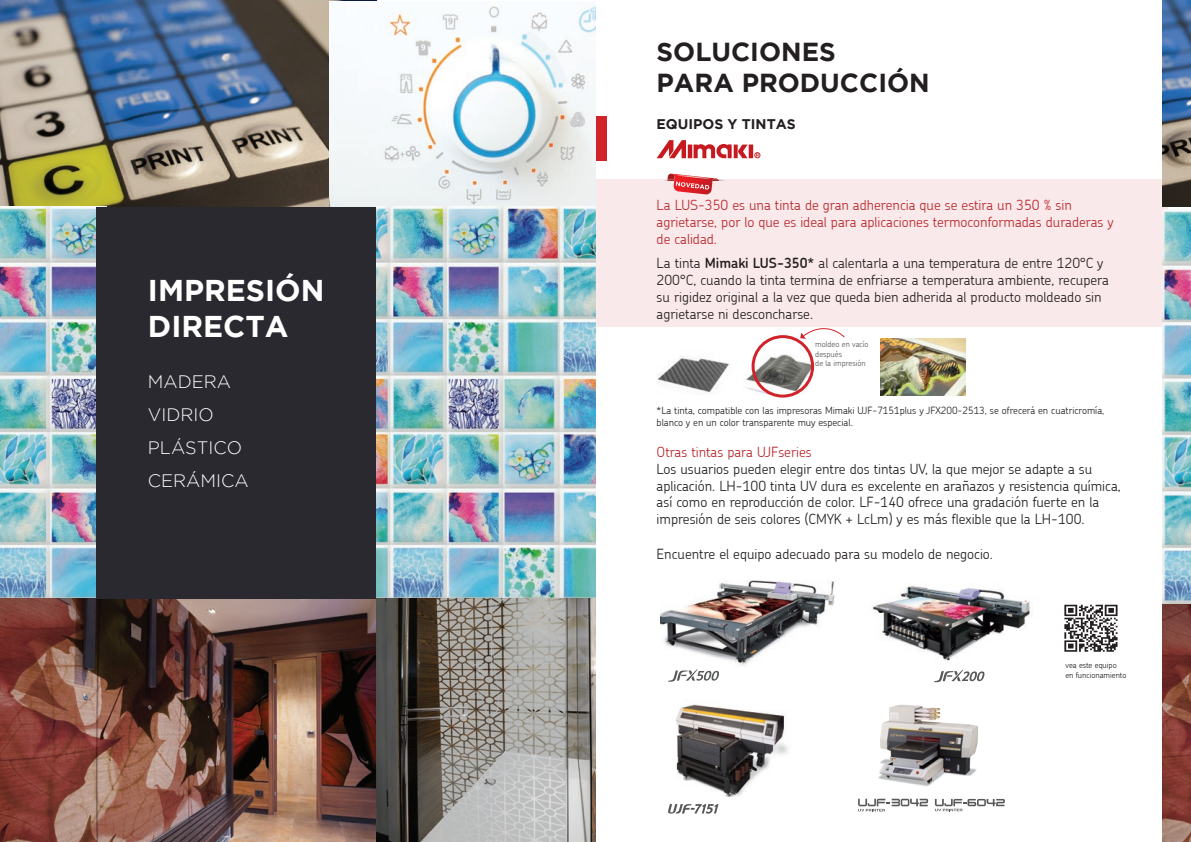
<style>
.page{position:relative;width:1191px;height:842px;background:#fff}
.page>*{position:absolute;margin:0;border:0;box-sizing:border-box;transform-origin:0 0}
.t1{font:700 30px/36px "Gotham";color:#fff}
.t2{font:700 26px/31.2px "Gotham";color:#231f20}
.t3{font:300 18px/32.9px "Gotham";color:#fff}
.t4{font:300 14px/16.8px "Chevin";color:#231f20}
.t5{font:300 14px/16.8px "Chevin";color:#b9282e}
.t6{font:700 14px "Gotham";color:#231f20}
.t7{font:300 10px/12px "Chevin";color:#231f20}
.t8{font:300 8px/9.6px "Chevin";color:#57585a}
.t9{font:300 8px/9.6px "Chevin";color:#231f20}
.s1{font-weight:600}
</style>
<div class="page">
<div style="left:595px;top:179px;width:573px;height:147px;background:#fae9ea"></div>
<img style="left:880px;top:339px;width:85px;height:57px">
<img style="left:657px;top:349px;width:158px;height:46px">
<svg style="left:800px;top:326px;width:45px;height:13px"></svg>
<div style="left:751px;top:335px;width:63px;height:63px;border:3px solid #d1232a;border-radius:50%"></div>
<svg style="left:657px;top:140px;width:103px;height:18px"></svg>
<svg style="left:663px;top:174px;width:62px;height:20px"></svg>
<img style="left:675px;top:704px;width:113px;height:93px">
<svg style="left:668px;top:804px;width:50px;height:10px"></svg>
<svg style="left:1064px;top:604px;width:54px;height:43px"></svg>
<svg style="left:1064px;top:605px;width:53px;height:47px"></svg>
<img style="left:872px;top:586px;width:158px;height:91px">
<svg style="left:934px;top:670px;width:50px;height:12px"></svg>
<img style="left:660px;top:580px;width:175px;height:86px">
<svg style="left:668px;top:669px;width:51px;height:13px"></svg>
<img style="left:878px;top:704px;width:100px;height:82px">
<svg style="left:858px;top:799px;width:70px;height:12px"></svg>
<svg style="left:935px;top:799px;width:70px;height:12px"></svg>
<img style="left:1162px;top:604px;width:29px;height:238px">
<img style="left:1162px;top:210px;width:29px;height:394px">
<img style="left:1162px;top:0;width:29px;height:207px">
<div style="left:595px;top:117px;width:12px;height:44px;background:#d1232a"></div>
<img style="left:0;top:0;width:376px;height:207px">
<img style="left:0;top:598px;width:376px;height:244px">
<img style="left:329px;top:1px;width:266px;height:206px">
<img style="left:376px;top:207px;width:219px;height:635px">
<img style="left:0;top:207px;width:96px;height:391px">
<div style="left:96px;top:207px;width:280px;height:391px;background:#2a2930"></div>
<h1 class="t1" style="left:148px;top:272px;width:178px">IMPRESIÓN<br>DIRECTA</h1>
<p class="t3" style="left:148px;top:365px;width:102px">MADERA<br>VIDRIO<br>PLÁSTICO<br>CERÁMICA</p>
<h2 class="t2" style="left:656px;top:36px;width:275px">SOLUCIONES<br>PARA PRODUCCIÓN</h2>
<p class="t6" style="left:656px;top:116px;width:141px">EQUIPOS Y TINTAS</p>
<p class="t5" style="left:656px;top:197px;width:459px">La LUS-350 es una tinta de gran adherencia que se estira un 350 % sin agrietarse, por lo que es ideal para aplicaciones termoconformadas duraderas y de calidad.</p>
<p class="t4" style="left:656px;top:255px;width:454px">La tinta <span class="s1">Mimaki LUS-350*</span> al calentarla a una temperatura de entre 120°C y 200°C, cuando la tinta termina de enfriarse a temperatura ambiente, recupera su rigidez original a la vez que queda bien adherida al producto moldeado sin agrietarse ni desconcharse.</p>
<p class="t8" style="left:815px;top:339px;width:55px">moldeo en vacío después<br>de la impresión</p>
<p class="t7" style="left:656px;top:405px;width:449px">*La tinta, compatible con las impresoras Mimaki UJF-7151plus y JFX200-2513, se ofrecerá en cuatricromía, blanco y en un color transparente muy especial.</p>
<p class="t5" style="left:656px;top:443px;width:157px">Otras tintas para UJFseries</p>
<p class="t4" style="left:656px;top:460px;width:466px">Los usuarios pueden elegir entre dos tintas UV, la que mejor se adapte a su aplicación. LH-100 tinta UV dura es excelente en arañazos y resistencia química, así como en reproducción de color. LF-140 ofrece una gradación fuerte en la impresión de seis colores (CMYK + LcLm) y es más flexible que la LH-100.</p>
<p class="t4" style="left:656px;top:546px;width:338px">Encuentre el equipo adecuado para su modelo de negocio.</p>
<p class="t9" style="left:1065px;top:660px;width:62px">vea este equipo en funcionamiento</p>
</div>
